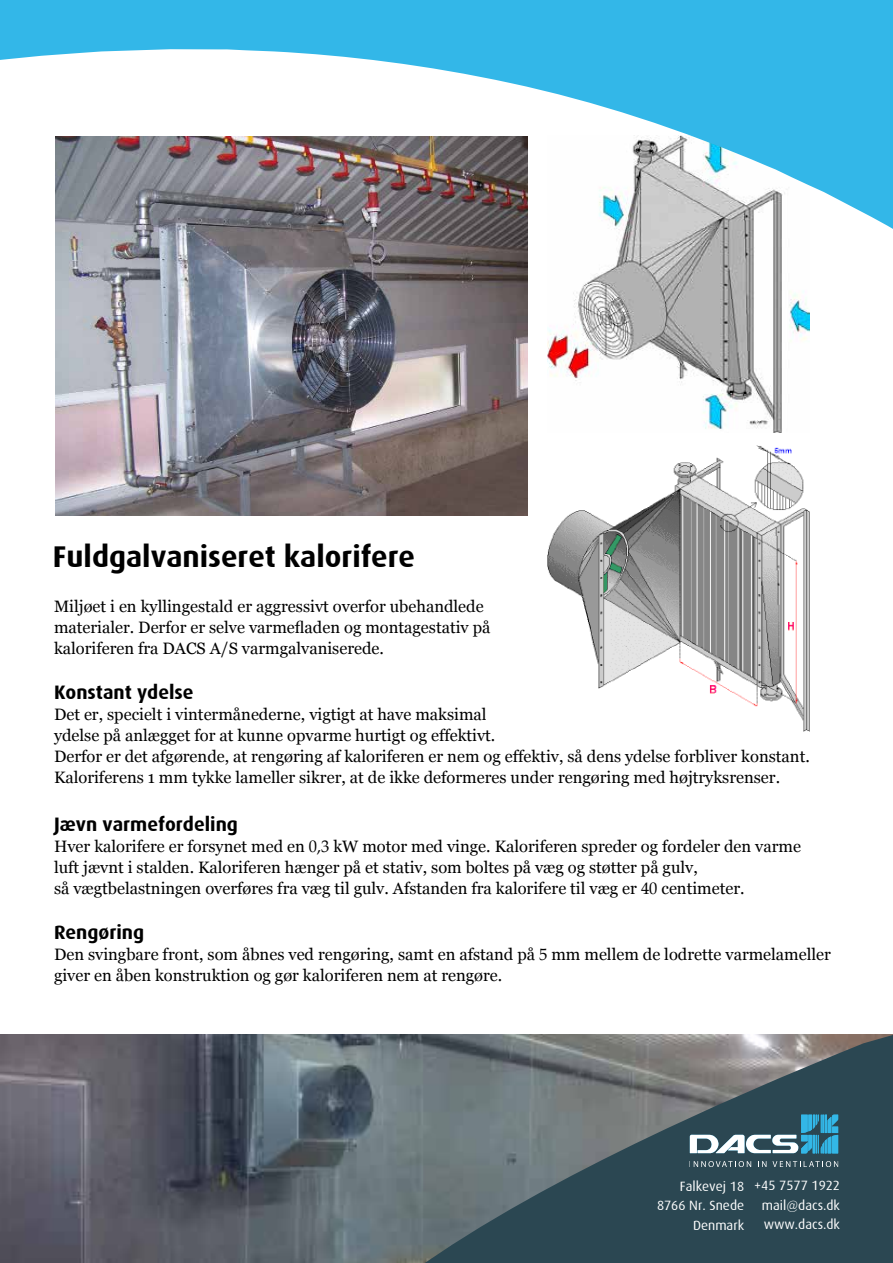
<style>
.page{position:relative;width:893px;height:1263px;background:#fff}
.page>*{position:absolute;margin:0;border:0;box-sizing:border-box;transform-origin:0 0}
.t1{font:700 30px "Dax";color:#000}
.t2{font:700 19.5px "Dax";color:#000}
.t3{font:16.5px/21px "Georgia";color:#000}
.t4{font:13.5px/19.5px "Dax";color:#fff;text-align:right}
.s1{font-family:"Palatino"}
</style>
<div class="page">
<img style="left:704px;top:415px;width:78px;height:17px">
<img style="left:0;top:1034px;width:269px;height:229px">
<svg style="left:269px;top:1034px;width:624px;height:229px;background:#55656b"></svg>
<svg style="left:690px;top:1114px;width:148px;height:39px"></svg>
<svg style="left:690px;top:1161px;width:61px;height:6px"></svg>
<svg style="left:758px;top:1161px;width:8px;height:6px"></svg>
<svg style="left:772px;top:1161px;width:66px;height:6px"></svg>
<svg style="left:0;top:0;width:893px;height:415px"></svg>
<img style="left:55px;top:136px;width:472px;height:380px">
<img style="left:547px;top:445px;width:262px;height:286px">
<h1 class="t1" style="left:53px;top:540px;width:364px">Fuldgalvaniseret kalorifere</h1>
<p class="t3" style="left:54px;top:596px;width:438px">Miljøet i en kyllingestald er aggressivt overfor ubehandlede materialer. Derfor er selve varmefladen og montagestativ på kaloriferen fra DACS A/S varmgalvaniserede.</p>
<p class="t2" style="left:54px;top:681px;width:141px">Konstant ydelse</p>
<p class="t3" style="left:54px;top:704px;width:757px">Det er, specielt i vintermånederne, vigtigt at have maksimal<br>ydelse på anlægget for at kunne opvarme hurtigt og effektivt.<br>Derfor er det afgørende, at rengøring af kaloriferen er nem og effektiv, så dens ydelse forbliver konstant.<br>Kaloriferens 1 mm tykke lameller sikrer, at de ikke deformeres under rengøring med højtryksrenser.</p>
<p class="t2" style="left:54px;top:813px;width:185px">Jævn varmefordeling</p>
<p class="t3" style="left:54px;top:836px;width:749px">Hver kalorifere er forsynet med en <span class="s1">0,3</span> kW motor med vinge. Kaloriferen spreder og fordeler den varme luft jævnt i stalden. Kaloriferen hænger på et stativ, som boltes på væg og støtter på gulv,<br>så vægtbelastningen overføres fra væg til gulv. Afstanden fra kalorifere til væg er <span class="s1">40</span> centimeter.</p>
<p class="t2" style="left:54px;top:921px;width:92px">Rengøring</p>
<p class="t3" style="left:54px;top:944px;width:778px">Den svingbare front, som åbnes ved rengøring, samt en afstand på <span class="s1">5</span> mm mellem de lodrette varmelameller giver en åben konstruktion og gør kaloriferen nem at rengøre.</p>
<p class="t4" style="left:657px;top:1176px;width:89px">Falkevej 18<br>8766 Nr. Snede<br>Denmark</p>
<p class="t4" style="left:762px;top:1176px;width:80px;text-align:justify;text-indent:-8px">+45 7577 1922 mail@dacs.dk www.dacs.dk</p>
</div>
